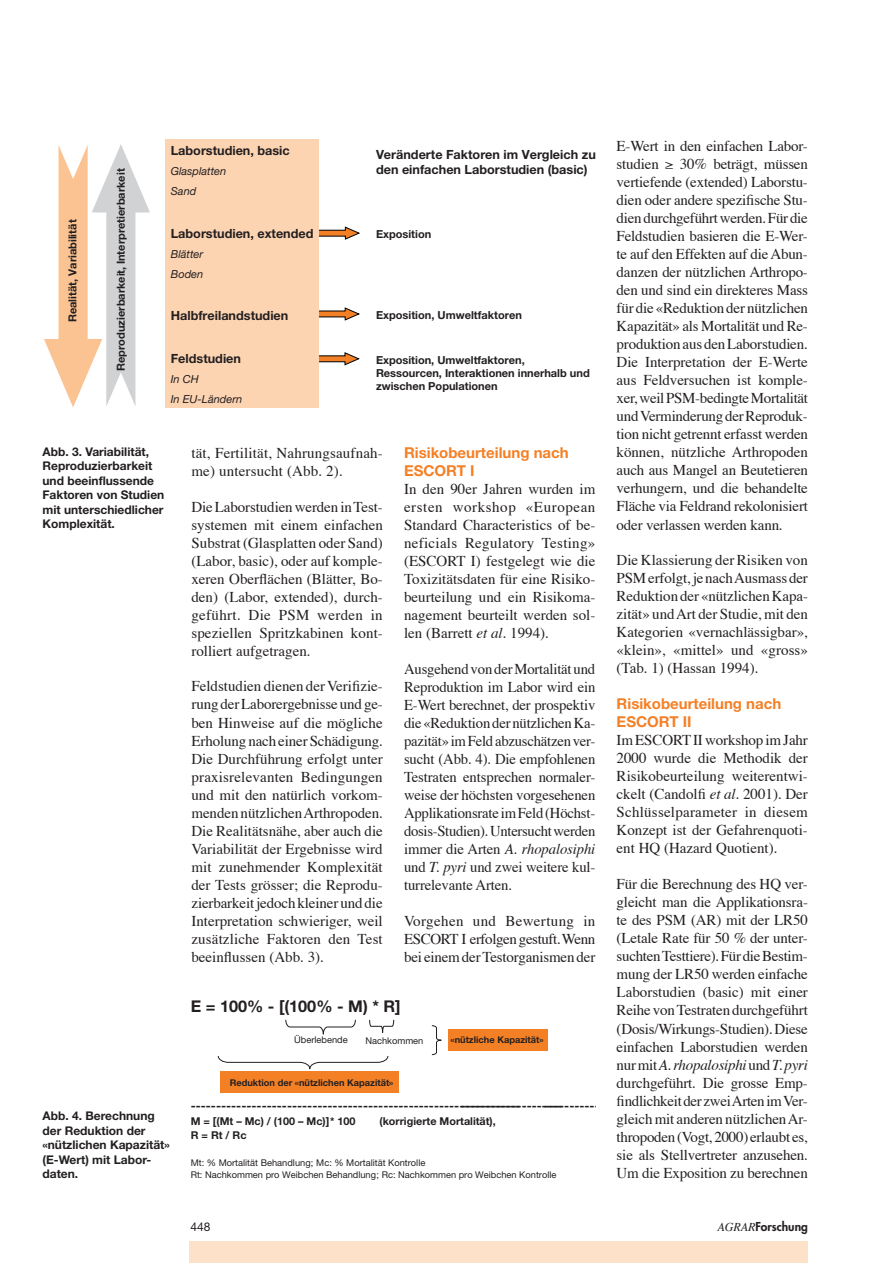
<style>
.page{position:relative;width:893px;height:1263px;background:#fff}
.page>*{position:absolute;margin:0;border:0;box-sizing:border-box;transform-origin:0 0}
.t1{font:700 16.2px "Helvetica Neue";color:#231f20}
.t2{font:15px/18px "Times";color:#231f20;text-align:justify}
.t3{font:700 15px/18px "Helvetica Neue";color:#f48026}
.t4{font:700 12.6px/15.1px "Helvetica Neue";color:#231f20}
.t5{font:700 12.3px "Helvetica Neue";color:#231f20}
.t6{font:700 12px/14.4px "Helvetica Neue";color:#231f20}
.t7{font:800 12px "Futura";color:#231f20}
.t8{font:12px "Helvetica Neue";color:#231f20}
.t9{font:700 11.1px/13.2px "Helvetica Neue";color:#231f20}
.t10{font:italic 11.1px/19.8px "Helvetica Neue";color:#231f20}
.t11{font:700 10.8px "Helvetica Neue";color:#231f20}
.t12{font:9.3px/12.3px "Helvetica Neue";color:#231f20}
.t13{font:700 9.3px "Helvetica Neue";color:#231f20}
.s1{font-style:italic}
.s2{font-family:"Times";font-weight:400;font-style:italic}
</style>
<div class="page">
<div style="left:189px;top:1242px;width:619px;height:21px;background:#fee1c9"></div>
<svg style="left:319px;top:226px;width:41px;height:14px"></svg>
<svg style="left:319px;top:307px;width:41px;height:14px"></svg>
<svg style="left:319px;top:352px;width:41px;height:14px"></svg>
<svg style="left:44px;top:144px;width:106px;height:263px"></svg>
<div style="left:165px;top:140px;width:154px;height:268px;background:#fdd4b2"></div>
<div style="left:448px;top:1029px;width:100px;height:21px;background:#f48026"></div>
<div style="left:220px;top:1072px;width:179px;height:21px;background:#f48026"></div>
<svg style="left:285px;top:1019px;width:109px;height:16px"></svg>
<svg style="left:217px;top:1056px;width:172px;height:13px"></svg>
<svg style="left:431px;top:1025px;width:11px;height:30px"></svg>
<p class="t2" style="left:617px;top:136px;width:193px">E-Wert in den einfachen Labor&shy;studien ≥ 30% beträgt, müssen vertiefende (extended) Laborstu&shy;dien oder andere spezifische Stu&shy;dien durchgeführt werden. Für die Feldstudien basieren die E-Wer&shy;te auf den Effekten auf die Abun&shy;danzen der nützlichen Arthropo&shy;den und sind ein direkteres Mass für die «Reduktion der nützlichen Kapazität» als Mortalität und Re&shy;produktion aus den Laborstudien.<br>Die Interpretation der E-Werte aus Feldversuchen ist komple&shy;xer, weil PSM-bedingte Mortalität und Verminderung der Reproduk&shy;tion nicht getrennt erfasst werden können, nützliche Arthropoden auch aus Mangel an Beutetieren verhungern, und die behandelte Fläche via Feldrand rekolonisiert oder verlassen werden kann.</p>
<p class="t2" style="left:617px;top:550px;width:193px">Die Klassierung der Risiken von PSM erfolgt, je nach Ausmass der Reduktion der «nützlichen Kapa&shy;zität» und Art der Studie, mit den Kategorien «vernachlässigbar», «klein», «mittel» und «gross» (Tab. 1) (Hassan 1994).</p>
<p class="t3" style="left:617px;top:695px;width:166px">Risikobeurteilung nach<br>ESCORT II</p>
<p class="t2" style="left:617px;top:730px;width:193px">Im ESCORT II workshop im Jahr 2000 wurde die Methodik der Risikobeurteilung weiterentwi&shy;ckelt (Candolfi <span class="s1">et al.</span> 2001). Der Schlüsselparameter in diesem Konzept ist der Gefahrenquoti&shy;ent HQ (Hazard Quotient).</p>
<p class="t2" style="left:617px;top:874px;width:193px">Für die Berechnung des HQ ver&shy;gleicht man die Applikationsra&shy;te des PSM (AR) mit der LR50 (Letale Rate für 50 % der unter&shy;suchten Testtiere). Für die Bestim&shy;mung der LR50 werden einfache Laborstudien (basic) mit einer Reihe von Testraten durchgeführt (Dosis/Wirkungs-Studien). Diese einfachen Laborstudien werden nur mit <span class="s1">A. rhopalosiphi</span> und <span class="s1">T. pyri </span>durchgeführt. Die grosse Emp&shy;findlichkeit der zwei Arten im Ver&shy;gleich mit anderen nützlichen Ar&shy;thropoden (Vogt, 2000) erlaubt es, sie als Stellvertreter anzusehen.<br>Um die Exposition zu berechnen</p>
<p class="t4" style="left:171px;top:143px;width:121px">Laborstudien, basic</p>
<p class="t10" style="left:171px;top:161px;width:57px">Glasplatten<br>Sand</p>
<p class="t4" style="left:171px;top:225px;width:144px">Laborstudien, extended</p>
<p class="t10" style="left:171px;top:244px;width:34px">Blätter<br>Boden</p>
<p class="t4" style="left:171px;top:308px;width:119px">Halbfreilandstudien</p>
<p class="t4" style="left:171px;top:350px;width:72px">Feldstudien</p>
<p class="t10" style="left:171px;top:369px;width:73px">In CH<br>In EU-Ländern</p>
<p class="t4" style="left:376px;top:147px;width:221px">Veränderte Faktoren im Vergleich zu den einfachen Laborstudien (basic)</p>
<p class="t9" style="left:114px;top:371px;width:204px;rotate:-90deg">Reproduzierbarkeit, Interpretierbarkeit</p>
<p class="t9" style="left:66px;top:322px;width:104px;rotate:-90deg">Realität, Variabilität</p>
<p class="t9" style="left:376px;top:227px;width:57px">Exposition</p>
<p class="t9" style="left:376px;top:308px;width:147px">Exposition, Umweltfaktoren</p>
<p class="t9" style="left:376px;top:353px;width:215px">Exposition, Umweltfaktoren,<br>Ressourcen, Interaktionen innerhalb und zwischen Populationen</p>
<p class="t2" style="left:191px;top:442px;width:193px">tät, Fertilität, Nahrungsaufnah&shy;me) untersucht (Abb. 2).</p>
<p class="t2" style="left:191px;top:496px;width:193px">Die Laborstudien werden in Test&shy;systemen mit einem einfachen Substrat (Glasplatten oder Sand) (Labor, basic), oder auf komple&shy;xeren Oberflächen (Blätter, Bo&shy;den) (Labor, extended), durch&shy;geführt. Die PSM werden in speziellen Spritzkabinen kont&shy;rolliert aufgetragen.</p>
<p class="t2" style="left:191px;top:676px;width:193px">Feldstudien dienen der Verifizie&shy;rung der Laborergebnisse und ge&shy;ben Hinweise auf die mögliche Erholung nach einer Schädigung.<br>Die Durchführung erfolgt unter praxisrelevanten Bedingungen und mit den natürlich vorkom&shy;menden nützlichen Arthropoden.<br>Die Realitätsnähe, aber auch die Variabilität der Ergebnisse wird mit zunehmender Komplexität der Tests grösser; die Reprodu&shy;zierbarkeit jedoch kleiner und die Interpretation schwieriger, weil zusätzliche Faktoren den Test beeinflussen (Abb. 3).</p>
<p class="t6" style="left:43px;top:444px;width:123px">Abb. 3. Variabilität,<br>Reproduzierbarkeit und beeinflussende<br>Faktoren von Studien mit unterschiedlicher<br>Komplexität.</p>
<p class="t3" style="left:404px;top:444px;width:166px">Risikobeurteilung nach<br>ESCORT I</p>
<p class="t2" style="left:404px;top:479px;width:193px">In den 90er Jahren wurden im ersten workshop «European Standard Characteristics of be&shy;neficials Regulatory Testing» (ESCORT I) festgelegt wie die Toxizitätsdaten für eine Risiko&shy;beurteilung und ein Risikoma&shy;nagement beurteilt werden sol&shy;len (Barrett <span class="s1">et al.</span> 1994).</p>
<p class="t2" style="left:404px;top:659px;width:193px">Ausgehend von der Mortalität und Reproduktion im Labor wird ein E-Wert berechnet, der prospektiv die «Reduktion der nützlichen Ka&shy;pazität» im Feld abzuschätzen ver&shy;sucht (Abb. 4). Die empfohlenen Testraten entsprechen normaler&shy;weise der höchsten vorgesehenen Applikationsrate im Feld (Höchst&shy;dosis-Studien). Untersucht werden immer die Arten <span class="s1">A. rhopalosiphi </span>und <span class="s1">T. pyri</span> und zwei weitere kul&shy;turrelevante Arten.</p>
<p class="t2" style="left:404px;top:911px;width:193px">Vorgehen und Bewertung in ESCORT I erfolgen gestuft. Wenn bei einem der Testorganismen der</p>
<p class="t1" style="left:191px;top:996px;width:211px">E = 100% - [(100% - M) * R]</p>
<p class="t12" style="left:294px;top:1034px;width:55px">Überlebende</p>
<p class="t12" style="left:365px;top:1034px;width:59px">Nachkommen</p>
<p class="t13" style="left:451px;top:1034px;width:94px">«nützliche Kapazität»</p>
<p class="t13" style="left:230px;top:1076px;width:165px">Reduktion der «nützlichen Kapazität»</p>
<p class="t5" style="left:191px;top:1098px;width:331px">-----------------------------------------------------------------</p>
<p class="t5" style="left:461px;top:1098px;width:103px">--------------------</p>
<p class="t5" style="left:544px;top:1098px;width:98px">-------------------</p>
<p class="t6" style="left:43px;top:1108px;width:129px">Abb. 4. Berechnung der Reduktion der «nützlichen Kapazität» (E-Wert) mit Labor&shy;daten.</p>
<p class="t11" style="left:191px;top:1114px;width:166px">M = [(Mt – Mc) / (100 – Mc)] * 100</p>
<p class="t11" style="left:379px;top:1114px;width:118px">(korrigierte Mortalität),</p>
<p class="t11" style="left:191px;top:1128px;width:57px">R = Rt / Rc</p>
<p class="t12" style="left:191px;top:1156px;width:367px">Mt: % Mortalität Behandlung; Mc: % Mortalität Kontrolle<br>Rt: Nachkommen pro Weibchen Behandlung; Rc: Nachkommen pro Weibchen Kontrolle</p>
<p class="t8" style="left:190px;top:1220px;width:22px">448</p>
<p class="t7" style="left:717px;top:1219px;width:92px"><span class="s2">AGRAR</span>Forschung</p>
</div>
